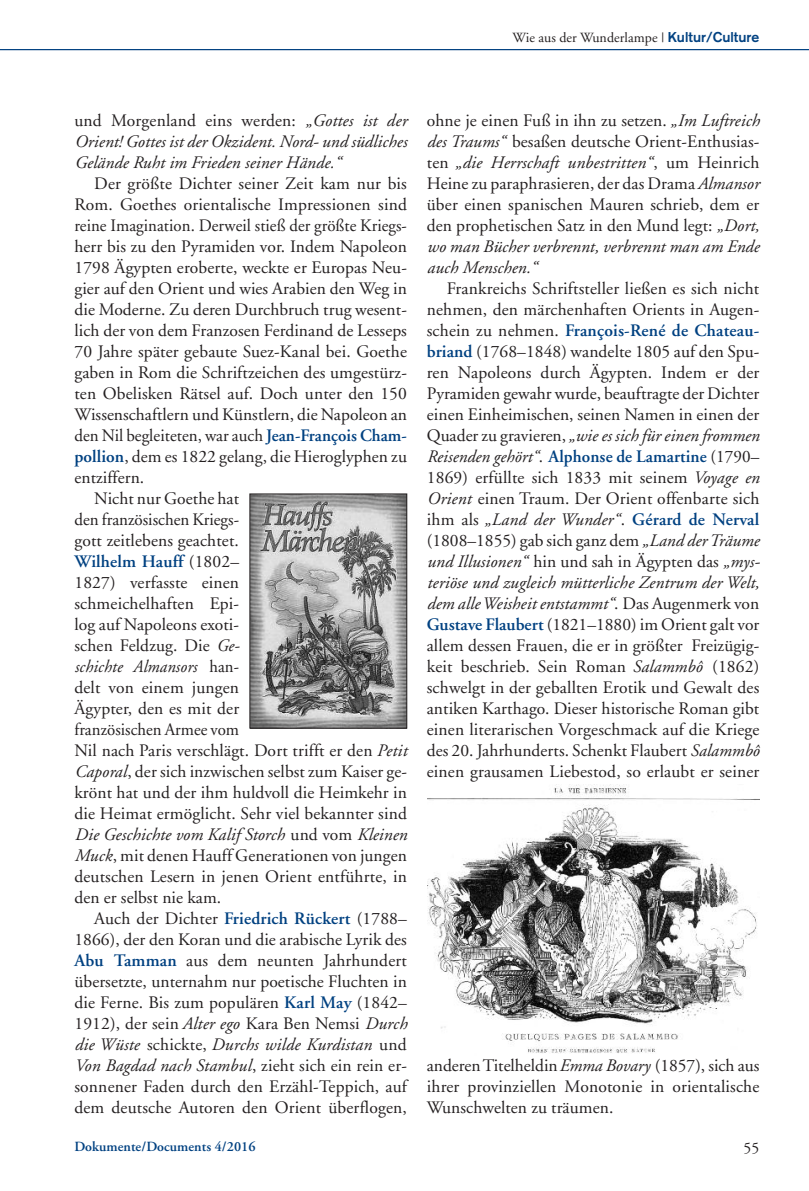
<style>
.page{position:relative;width:809px;height:1191px;background:#fff}
.page>*{position:absolute;margin:0;border:0;box-sizing:border-box;transform-origin:0 0}
.t1{font:17.5px/21px "Adobe Garamond";letter-spacing:.005em;color:#231f20;text-align:justify}
.t2{font:italic 17.5px/21px "Adobe Garamond";letter-spacing:.005em;color:#231f20;text-align:justify}
.t3{font:17.5px "Adobe Garamond";letter-spacing:.005em;color:#231f20;scale:.96 1}
.t4{font:italic 17.5px "Adobe Garamond";letter-spacing:.005em;color:#231f20;scale:.95 1}
.t5{font:600 17.5px "Adobe Garamond";letter-spacing:.01em;color:#014181}
.t6{font:15.75px "Adobe Garamond";color:#231f20}
.t7{font:14px "Adobe Garamond";letter-spacing:.005em;color:#231f20}
.t8{font:600 14px "Adobe Garamond";letter-spacing:.005em;color:#014181}
.s1{font-family:"Akzidenz Grotesk";font-weight:700;color:#014181}
.s2{font-style:normal}
.s3{font-weight:600;color:#014181}
.s4{font-weight:400;color:#231f20}
.s5{font-style:italic}
</style>
<div class="page">
<hr style="left:0;top:49px;width:809px;height:1px;background:#014181">
<img style="left:252px;top:496px;width:153px;height:230px">
<div style="left:250px;top:494px;width:157px;height:234px;border:1px solid #231f20"></div>
<img style="left:427px;top:785px;width:332px;height:268px">
<p class="t7" style="left:512px;top:32px;width:248px">Wie aus der Wunderlampe | <span class="s1">Kultur/Culture</span></p>
<p class="t2" style="left:74px;top:112px;width:334px"><span class="s2">und Morgenland eins werden:</span> „Gottes ist der Orient! Gottes ist der Okzident. Nord- und südliches Gelände Ruht im Frieden seiner Hände.“</p>
<p class="t1" style="left:94px;top:174px;width:314px">Der größte Dichter seiner Zeit kam nur bis</p>
<p class="t1" style="left:74px;top:195px;width:334px">Rom. Goethes orientalische Impressionen sind</p>
<p class="t3" style="left:74px;top:218px;width:348px">reine Imagination. Derweil stieß der größte Kriegs-</p>
<p class="t1" style="left:74px;top:237px;width:334px">herr bis zu den Pyramiden vor. Indem Napoleon</p>
<p class="t1" style="left:74px;top:258px;width:334px">1798 Ägypten eroberte, weckte er Europas Neu-</p>
<p class="t1" style="left:74px;top:279px;width:334px">gier auf den Orient und wies Arabien den Weg in</p>
<p class="t1" style="left:74px;top:300px;width:334px">die Moderne. Zu deren Durchbruch trug wesent-</p>
<p class="t1" style="left:74px;top:321px;width:334px">lich der von dem Franzosen Ferdinand de Lesseps</p>
<p class="t1" style="left:74px;top:342px;width:334px">70 Jahre später gebaute Suez-Kanal bei. Goethe</p>
<p class="t1" style="left:74px;top:363px;width:334px">gaben in Rom die Schriftzeichen des umgestürz-</p>
<p class="t1" style="left:74px;top:384px;width:334px">ten Obelisken Rätsel auf. Doch unter den 150</p>
<p class="t1" style="left:74px;top:405px;width:334px">Wissenschaftlern und Künstlern, die Napoleon an</p>
<p class="t1" style="left:74px;top:426px;width:334px">den Nil begleiteten, war auch <span class="s3">Jean-François Cham-</span></p>
<p class="t1" style="left:74px;top:447px;width:334px"><span class="s3">pollion</span>, dem es 1822 gelang, die Hieroglyphen zu</p>
<p class="t1" style="left:74px;top:468px;width:71px">entziffern.</p>
<p class="t1" style="left:94px;top:489px;width:146px">Nicht nur Goethe hat</p>
<p class="t1" style="left:74px;top:510px;width:166px">den französischen Kriegs-</p>
<p class="t1" style="left:74px;top:531px;width:166px">gott zeitlebens geachtet.</p>
<p class="t5" style="left:74px;top:554px;width:166px">Wilhelm Hauff <span class="s4">(1802–</span></p>
<p class="t1" style="left:74px;top:573px;width:166px">1827) verfasste einen</p>
<p class="t1" style="left:74px;top:594px;width:166px">schmeichelhaften Epi-</p>
<p class="t1" style="left:74px;top:615px;width:166px">log auf Napoleons exoti-</p>
<p class="t1" style="left:74px;top:636px;width:167px">schen Feldzug. Die <span class="s5">Ge-</span></p>
<p class="t4" style="left:74px;top:659px;width:175px">schichte Almansors <span class="s2">han-</span></p>
<p class="t1" style="left:74px;top:678px;width:166px">delt von einem jungen</p>
<p class="t1" style="left:74px;top:699px;width:166px">Ägypter, den es mit der</p>
<p class="t3" style="left:74px;top:722px;width:173px">französischen Armee vom</p>
<p class="t1" style="left:74px;top:741px;width:334px">Nil nach Paris verschlägt. Dort trifft er den <span class="s5">Petit</span></p>
<p class="t1" style="left:74px;top:762px;width:334px"><span class="s5">Caporal</span>, der sich inzwischen selbst zum Kaiser ge-</p>
<p class="t1" style="left:74px;top:783px;width:334px">krönt hat und der ihm huldvoll die Heimkehr in</p>
<p class="t1" style="left:74px;top:804px;width:334px">die Heimat ermöglicht. Sehr viel bekannter sind</p>
<p class="t2" style="left:74px;top:826px;width:334px">Die Geschichte vom Kalif Storch <span class="s2">und vom</span> Kleinen</p>
<p class="t1" style="left:74px;top:846px;width:334px"><span class="s5">Muck</span>, mit denen Hauff Generationen von jungen</p>
<p class="t1" style="left:74px;top:867px;width:334px">deutschen Lesern in jenen Orient entführte, in</p>
<p class="t1" style="left:74px;top:888px;width:148px">den er selbst nie kam.</p>
<p class="t1" style="left:94px;top:909px;width:314px">Auch der Dichter <span class="s3">Friedrich Rückert</span> (1788–</p>
<p class="t1" style="left:74px;top:930px;width:334px">1866), der den Koran und die arabische Lyrik des</p>
<p class="t1" style="left:74px;top:951px;width:334px"><span class="s3">Abu Tamman</span> aus dem neunten Jahrhundert</p>
<p class="t1" style="left:74px;top:972px;width:334px">übersetzte, unternahm nur poetische Fluchten in</p>
<p class="t1" style="left:74px;top:993px;width:334px">die Ferne. Bis zum populären <span class="s3">Karl May</span> (1842–</p>
<p class="t1" style="left:74px;top:1014px;width:334px">1912), der sein <span class="s5">Alter ego</span> Kara Ben Nemsi <span class="s5">Durch</span></p>
<p class="t2" style="left:74px;top:1036px;width:334px">die Wüste <span class="s2">schickte,</span> Durchs wilde Kurdistan <span class="s2">und</span></p>
<p class="t2" style="left:74px;top:1057px;width:334px">Von Bagdad nach Stambul<span class="s2">, zieht sich ein rein er-</span></p>
<p class="t1" style="left:74px;top:1077px;width:334px">sonnener Faden durch den Erzähl-Teppich, auf</p>
<p class="t1" style="left:74px;top:1098px;width:334px">dem deutsche Autoren den Orient überflogen,</p>
<p class="t1" style="left:427px;top:111px;width:334px">ohne je einen Fuß in ihn zu setzen. <span class="s5">„Im Luftreich des Traums“</span> besaßen deutsche Orient-Enthusias&shy;ten <span class="s5">„die Herrschaft unbestritten“</span>, um Heinrich Heine zu paraphrasieren, der das Drama<span class="s5">Almansor </span>über einen spanischen Mauren schrieb, dem er den prophetischen Satz in den Mund legt: <span class="s5">„Dort, wo man Bücher verbrennt, verbrennt man am Ende auch Menschen.“</span></p>
<p class="t1" style="left:427px;top:279px;width:335px;text-indent:20px">Frankreichs Schriftsteller ließen es sich nicht nehmen, den märchenhaften Orients in Augen&shy;schein zu nehmen. <span class="s3">François-René de Chateau&shy;briand</span> (1768–1848) wandelte 1805 auf den Spu&shy;ren Napoleons durch Ägypten. Indem er der Pyramiden gewahr wurde, beauftragte der Dichter einen Einheimischen, seinen Namen in einen der Quader zu gravieren,<span class="s5">„wie es sich für einen frommen Reisenden gehört“</span>. <span class="s3">Alphonse de Lamartine</span> (1790– 1869) erfüllte sich 1833 mit seinem <span class="s5">Voyage en Orient</span> einen Traum. Der Orient offenbarte sich ihm als <span class="s5">„Land der Wunder“</span>. <span class="s3">Gérard de Nerval </span>(1808–1855) gab sich ganz dem <span class="s5">„Land derTräume und Illusionen“</span> hin und sah in Ägypten das <span class="s5">„mys&shy;teriöse und zugleich mütterliche Zentrum der Welt, dem alleWeisheit entstammt“</span>. Das Augenmerk von <span class="s3">Gustave Flaubert</span> (1821–1880) im Orient galt vor allem dessen Frauen, die er in größter Freizügig&shy;keit beschrieb. Sein Roman <span class="s5">Salammbô</span> (1862) schwelgt in der geballten Erotik und Gewalt des antiken Karthago. Dieser historische Roman gibt einen literarischen Vorgeschmack auf die Kriege des 20. Jahrhunderts. Schenkt Flaubert <span class="s5">Salammbô </span>einen grausamen Liebestod, so erlaubt er seiner</p>
<p class="t1" style="left:427px;top:1056px;width:334px">anderenTitelheldin<span class="s5">Emma Bovary</span> (1857), sich aus ihrer provinziellen Monotonie in orientalische Wunschwelten zu träumen.</p>
<p class="t8" style="left:74px;top:1141px;width:183px">Dokumente/Documents 4/2016</p>
<p class="t6" style="left:743px;top:1141px;width:17px">55</p>
</div>
